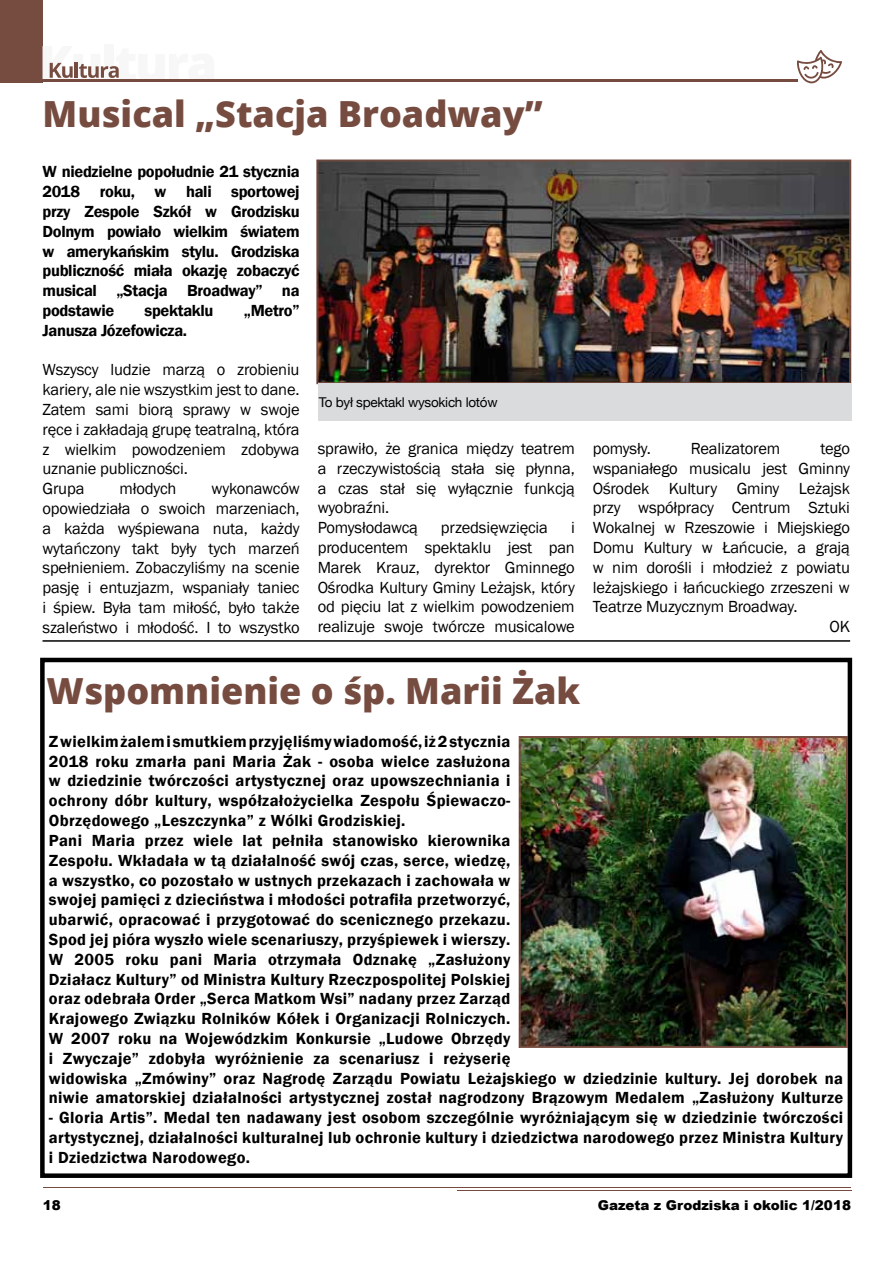
<style>
.page{position:relative;width:893px;height:1263px;background:#fff}
.page>*{position:absolute;margin:0;border:0;box-sizing:border-box;transform-origin:0 0}
.t1{font:800 36px "Open Sans";color:#774c40}
.t2{font:600 16.5px/19.8px "Franklin Gothic";letter-spacing:.02em;color:#000;text-align:justify}
.t3{font:16.5px/19.8px "Franklin Gothic";letter-spacing:-.01em;color:#000}
.t4{font:600 16.5px "Franklin Gothic";letter-spacing:-.02em;color:#000}
.t5{font:900 13.5px "Arial";color:#000}
.t6{font:13.5px "Helvetica Neue";letter-spacing:-.02em;color:#000}
</style>
<div class="page">
<hr style="left:43px;top:1187px;width:808px;height:1px;background:#774c40">
<hr style="left:457px;top:1190px;width:394px;height:1px;background:#774c40">
<div style="left:0;top:0;width:42px;height:82px;background:#774c40"></div>
<div style="left:104px;top:44px;width:10px;height:37px;background:#f7f7f8"></div>
<svg style="left:49px;top:62px;width:70px;height:16px"></svg>
<hr style="left:42px;top:79px;width:756px;height:3px;background:#774c40">
<svg style="left:797px;top:50px;width:45px;height:33px"></svg>
<img style="left:317px;top:160px;width:534px;height:224px">
<div style="left:317px;top:161px;width:533px;height:222px;border:1px solid #774c40"></div>
<hr style="left:43px;top:640px;width:807px;height:2px;background:#000">
<div style="left:40px;top:658px;width:812px;height:520px;border:4px solid #000"></div>
<img style="left:519px;top:736px;width:329px;height:312px">
<div style="left:520px;top:737px;width:327px;height:310px;border:1px solid #774c40"></div>
<div style="left:319px;top:384px;width:533px;height:37px;background:#d9dbdd"></div>
<h1 class="t1" style="left:43px;top:87px;width:502px">Musical „Stacja Broadway”</h1>
<p class="t2" style="left:43px;top:162px;width:259px">W niedzielne popołudnie 21 stycznia 2018 roku, w hali sportowej przy Zespole Szkół w Grodzisku Dolnym powiało wielkim światem w amerykańskim stylu. Grodziska publiczność miała okazję zobaczyć musical „Stacja Broadway” na podstawie</p>
<p class="t4" style="left:145px;top:300px;width:70px">spektaklu</p>
<p class="t2" style="left:244px;top:301px;width:57px">„Metro”</p>
<p class="t4" style="left:43px;top:320px;width:146px">Janusza Józefowicza.</p>
<p class="t3" style="left:43px;top:360px;width:259px">Wszyscy ludzie marzą o zrobieniu kariery, ale nie wszystkim jest to dane.<br>Zatem sami biorą sprawy w swoje ręce i zakładają grupę teatralną, która z wielkim powodzeniem zdobywa uznanie publiczności.<br>Grupa</p>
<p class="t3" style="left:43px;top:479px;width:259px;text-align:justify;text-indent:169px">wykonawców opowiedziała o swoich marzeniach, a każda wyśpiewana nuta, każdy wytańczony takt były tych marzeń spełnieniem. Zobaczyliśmy na scenie pasję i entuzjazm, wspaniały taniec i śpiew. Była tam miłość, było także szaleństwo i młodość. I to wszystko</p>
<p class="t3" style="left:120px;top:479px;width:58px">młodych</p>
<p class="t6" style="left:319px;top:394px;width:180px">To był spektakl wysokich lotów</p>
<p class="t3" style="left:318px;top:439px;width:259px">sprawiło, że granica między teatrem a rzeczywistością stała się płynna, a czas stał się wyłącznie funkcją wyobraźni.<br>Pomysłodawcą</p>
<p class="t3" style="left:318px;top:518px;width:259px;text-align:justify;text-indent:253px">i producentem spektaklu jest pan Marek Krauz, dyrektor Gminnego Ośrodka Kultury Gminy Leżajsk, który od pięciu lat z wielkim powodzeniem realizuje swoje twórcze musicalowe</p>
<p class="t3" style="left:441px;top:518px;width:109px">przedsięwzięcia</p>
<p class="t3" style="left:593px;top:439px;width:59px">pomysły.</p>
<p class="t3" style="left:691px;top:439px;width:91px">Realizatorem</p>
<p class="t3" style="left:820px;top:439px;width:31px">tego</p>
<p class="t3" style="left:593px;top:459px;width:259px">wspaniałego musicalu jest Gminny</p>
<p class="t3" style="left:593px;top:478px;width:259px">Ośrodek Kultury Gminy Leżajsk</p>
<p class="t3" style="left:593px;top:498px;width:259px">przy współpracy Centrum Sztuki</p>
<p class="t3" style="left:593px;top:518px;width:259px">Wokalnej w Rzeszowie i Miejskiego</p>
<p class="t3" style="left:593px;top:538px;width:259px">Domu Kultury w Łańcucie, a grają</p>
<p class="t3" style="left:593px;top:558px;width:259px">w nim dorośli i młodzież z powiatu</p>
<p class="t3" style="left:593px;top:577px;width:259px">leżajskiego i łańcuckiego zrzeszeni w</p>
<p class="t3" style="left:593px;top:597px;width:206px">Teatrze Muzycznym Broadway.</p>
<p class="t3" style="left:829px;top:617px;width:22px">OK</p>
<h1 class="t1" style="left:47px;top:663px;width:535px">Wspomnienie o śp. Marii Żak</h1>
<p class="t2" style="left:49px;top:732px;width:796px;text-align:left">Z wielkim żalem i smutkiem przyjęliśmy wiadomość, iż 2 stycznia<br>2018 roku zmarła pani Maria Żak - osoba wielce zasłużona<br>w dziedzinie twórczości artystycznej oraz upowszechniania i<br>ochrony dóbr kultury, współzałożycielka Zespołu Śpiewaczo-<br>Obrzędowego „Leszczynka” z Wólki Grodziskiej.<br>Pani Maria przez wiele lat pełniła stanowisko kierownika<br>Zespołu. Wkładała w tą działalność swój czas, serce, wiedzę,<br>a wszystko, co pozostało w ustnych przekazach i zachowała w<br>swojej pamięci z dzieciństwa i młodości potrafiła przetworzyć,<br>ubarwić, opracować i przygotować do scenicznego przekazu.<br>Spod jej pióra wyszło wiele scenariuszy, przyśpiewek i wierszy.<br>W 2005 roku pani Maria otrzymała Odznakę „Zasłużony<br>Działacz Kultury” od Ministra Kultury Rzeczpospolitej Polskiej<br>oraz odebrała Order „Serca Matkom Wsi” nadany przez Zarząd<br>Krajowego Związku Rolników Kółek i Organizacji Rolniczych.<br>W 2007 roku na Wojewódzkim Konkursie „Ludowe Obrzędy<br>i Zwyczaje” zdobyła wyróżnienie za scenariusz i reżyserię<br>widowiska „Zmówiny” oraz Nagrodę Zarządu Powiatu Leżajskiego w dziedzinie kultury. Jej dorobek na niwie amatorskiej działalności artystycznej został nagrodzony Brązowym Medalem „Zasłużony Kulturze</p>
<p class="t2" style="left:49px;top:1108px;width:796px">- Gloria Artis”. Medal ten nadawany jest osobom szczególnie wyróżniającym się w dziedzinie twórczości artystycznej, działalności kulturalnej lub ochronie kultury i dziedzictwa narodowego przez Ministra Kultury i Dziedzictwa Narodowego.</p>
<p class="t5" style="left:43px;top:1195px;width:20px">18</p>
<p class="t5" style="left:598px;top:1196px;width:255px">Gazeta z Grodziska i okolic 1/2018</p>
</div>
